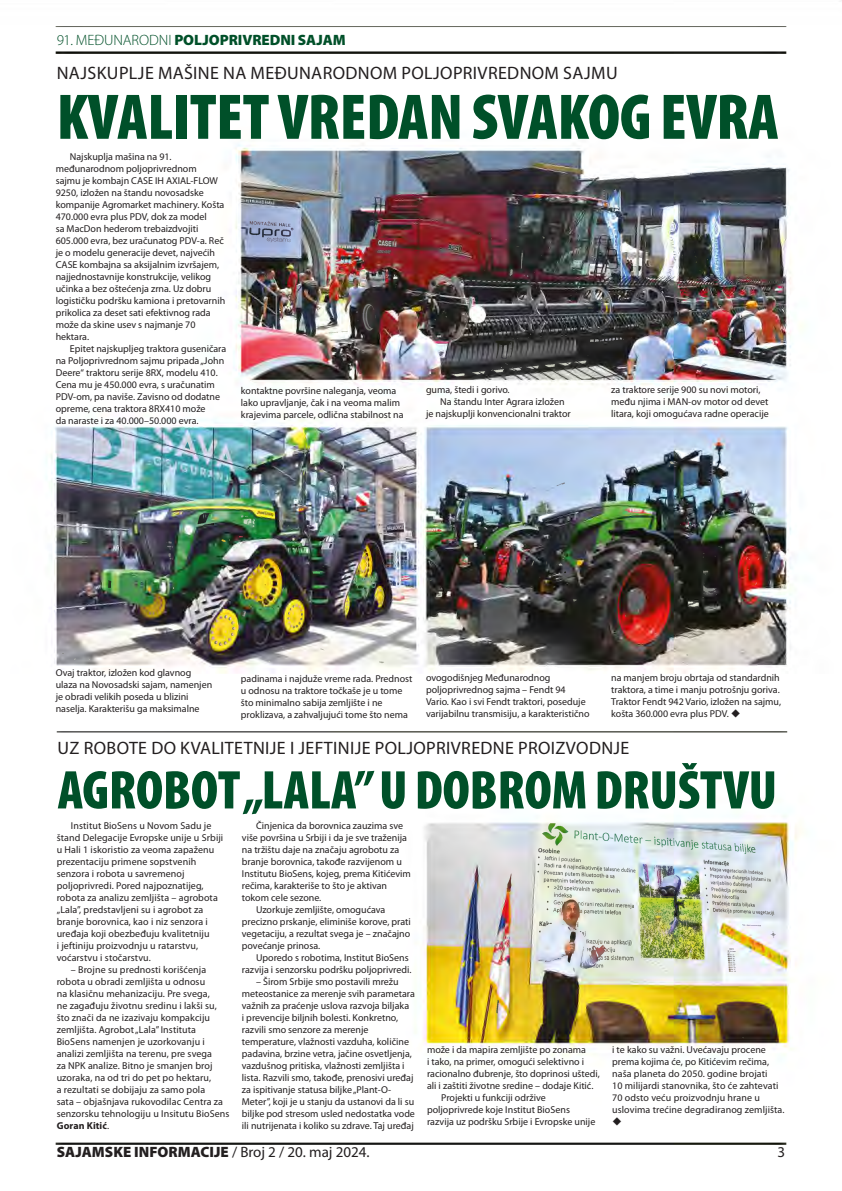
<style>
.page{position:relative;width:842px;height:1191px;background:#fff}
.page>*{position:absolute;margin:0;border:0;box-sizing:border-box;transform-origin:0 0}
.t1{font:900 condensed 65px "Myriad Pro";letter-spacing:-.005em;color:#005029}
.t2{font:900 condensed 55px "Myriad Pro";letter-spacing:-.005em;color:#005029}
.t3{font:18px "Myriad Pro";letter-spacing:.02em;color:#231f20}
.t4{font:900 15px "Myriad Pro";color:#231f20}
.t5{font:900 15px "Myriad Pro";letter-spacing:-.005em;color:#005029}
.t6{font:15px "Myriad Pro";color:#231f20}
.t7{font:10px/12px "Myriad Pro";color:#231f20}
.s1{font-weight:300}
.s2{font-weight:700}
.s3{font-weight:400}
</style>
<div class="page">
<img style="left:46px;top:0;width:796px;height:1145px">
<svg style="left:613px;top:1117px;width:8px;height:8px"></svg>
<h3 class="t5" style="left:57px;top:31px;width:291px"><span class="s1">91. MEĐUNARODNI</span> POLJOPRIVREDNI SAJAM</h3>
<h3 class="t3" style="left:57px;top:63px;width:562px">NAJSKUPLJE MAŠINE NA MEĐUNARODNOM POLJOPRIVREDNOM SAJMU</h3>
<h1 class="t1" style="left:57px;top:81px;width:723px">KVALITET VREDAN SVAKOG EVRA</h1>
<p class="t7" style="left:56px;top:150px;width:171px;text-indent:14px">Najskuplja mašina na 91. međunarodnom poljoprivrednom<br>sajmu je kombajn CASE IH AXIAL-FLOW 9250, izložen na štandu novosadske kompanije Agromarket machinery. Košta 470.000 evra plus PDV, dok za model<br>sa MacDon hederom trebaizdvojiti 605.000 evra, bez uračunatog PDV-a. Reč je o modelu generacije devet, najvećih CASE kombajna sa aksijalnim izvršajem, najjednostavnije konstrukcije, velikog učinka a bez oštećenja zrna. Uz dobru logističku podršku kamiona i pretovarnih prikolica za deset sati efektivnog rada može da skine usev s najmanje 70 hektara.</p>
<p class="t7" style="left:56px;top:342px;width:172px;text-indent:14px">Epitet najskupljeg traktora guseničara na Poljoprivrednom sajmu pripada „John Deere“ traktoru serije 8RX, modelu 410.<br>Cena mu je 450.000 evra, s uračunatim PDV-om, pa naviše. Zavisno od dodatne opreme, cena traktora 8RX410 može<br>da naraste i za 40.000–50.000 evra.</p>
<p class="t7" style="left:241px;top:384px;width:164px">kontaktne površine naleganja, veoma lako upravljanje, čak i na veoma malim krajevima parcele, odlična stabilnost na</p>
<p class="t7" style="left:426px;top:384px;width:85px">guma, štedi i gorivo.</p>
<p class="t7" style="left:440px;top:396px;width:126px">Na štandu Inter Agrara izložen</p>
<p class="t7" style="left:426px;top:408px;width:146px">je najskuplji konvencionalni traktor</p>
<p class="t7" style="left:611px;top:384px;width:159px">za traktore serije 900 su novi motori, među njima i MAN-ov motor od devet litara, koji omogućava radne operacije</p>
<p class="t7" style="left:56px;top:666px;width:158px">Ovaj traktor, izložen kod glavnog ulaza na Novosadski sajam, namenjen je obradi velikih poseda u blizini naselja. Karakterišu ga maksimalne</p>
<p class="t7" style="left:241px;top:672px;width:173px">padinama i najduže vreme rada. Prednost u odnosu na traktore točkaše je u tome što minimalno sabija zemljište i ne proklizava, a zahvaljujući tome što nema</p>
<p class="t7" style="left:426px;top:672px;width:165px">ovogodišnjeg Međunarodnog poljoprivrednog sajma – Fendt 94<br>Vario. Kao i svi Fendt traktori, poseduje varijabilnu transmisiju, a karakteristično</p>
<p class="t7" style="left:611px;top:672px;width:171px">na manjem broju obrtaja od standardnih traktora, a time i manju potrošnju goriva.<br>Traktor Fendt 942 Vario, izložen na sajmu, košta 360.000 evra plus PDV. ◆</p>
<h3 class="t3" style="left:58px;top:738px;width:573px">UZ ROBOTE DO KVALITETNIJE I JEFTINIJE POLJOPRIVREDNE PROIZVODNJE</h3>
<h2 class="t2" style="left:58px;top:759px;width:721px">AGROBOT „LALA” U DOBROM DRUŠTVU</h2>
<p class="t7" style="left:57px;top:820px;width:168px;text-indent:14px">Institut BioSens u Novom Sadu je štand Delegacije Evropske unije u Srbiji u Hali 1 iskoristio za veoma zapaženu prezentaciju primene sopstvenih senzora i robota u savremenoj poljoprivredi. Pored najpoznatijeg, robota za analizu zemljišta – agrobota „Lala”, predstavljeni su i agrobot za branje borovnica, kao i niz senzora i uređaja koji obezbeđuju kvalitetniju<br>i jeftiniju proizvodnju u ratarstvu, voćarstvu i stočarstvu.</p>
<p class="t7" style="left:57px;top:964px;width:174px;text-indent:14px">– Brojne su prednosti korišćenja robota u obradi zemljišta u odnosu<br>na klasičnu mehanizaciju. Pre svega,<br>ne zagađuju životnu sredinu i lakši su, što znači da ne izazivaju kompakciju zemljišta. Agrobot „Lala” Instituta BioSens namenjen je uzorkovanju i analizi zemljišta na terenu, pre svega<br>za NPK analize. Bitno je smanjen broj uzoraka, na od tri do pet po hektaru,<br>a rezultati se dobijaju za samo pola<br>sata – objašnjava rukovodilac Centra za senzorsku tehnologiju u Insitutu BioSens <span class="s2">Goran Kitić</span>.</p>
<p class="t7" style="left:256px;top:820px;width:149px">Činjenica da borovnica zauzima sve</p>
<p class="t7" style="left:242px;top:832px;width:167px">više površina u Srbiji i da je sve traženija</p>
<p class="t7" style="left:242px;top:844px;width:159px">na tržištu daje na značaju agrobotu za</p>
<p class="t7" style="left:242px;top:856px;width:162px">branje borovnica, takođe razvijenom u</p>
<p class="t7" style="left:242px;top:868px;width:171px">Institutu BioSens, kojeg, prema Kitićevim</p>
<p class="t7" style="left:242px;top:880px;width:147px">rečima, karakteriše to što je aktivan</p>
<p class="t7" style="left:242px;top:892px;width:81px">tokom cele sezone.</p>
<p class="t7" style="left:256px;top:904px;width:131px">Uzorkuje zemljište, omogućava</p>
<p class="t7" style="left:242px;top:916px;width:171px">precizno prskanje, eliminiše korove, prati</p>
<p class="t7" style="left:242px;top:928px;width:170px">vegetaciju, a rezultat svega je – značajno</p>
<p class="t7" style="left:242px;top:940px;width:80px">povećanje prinosa.</p>
<p class="t7" style="left:256px;top:952px;width:154px">Uporedo s robotima, Institut BioSens</p>
<p class="t7" style="left:242px;top:964px;width:171px">razvija i senzorsku podršku poljoprivredi.</p>
<p class="t7" style="left:242px;top:976px;width:175px;text-indent:14px">– Širom Srbije smo postavili mrežu meteostanice za merenje svih parametara važnih za praćenje uslova razvoja biljaka<br>i prevencije biljnih bolesti. Konkretno, razvili smo senzore za merenje temperature, vlažnosti vazduha, količine padavina, brzine vetra, jačine osvetljenja, vazdušnog pritiska, vlažnosti zemljišta i lista. Razvili smo, takođe, prenosivi uređaj za ispitivanje statusa biljke „Plant-O-Meter”, koji je u stanju da ustanovi da li su biljke pod stresom usled nedostatka vode ili nutrijenata i koliko su zdrave. Taj uređaj</p>
<p class="t7" style="left:427px;top:1044px;width:161px">može i da mapira zemljište po zonama</p>
<p class="t7" style="left:427px;top:1056px;width:159px">i tako, na primer, omogući selektivno i</p>
<p class="t7" style="left:427px;top:1068px;width:174px">racionalno đubrenje, što doprinosi uštedi,</p>
<p class="t7" style="left:427px;top:1080px;width:168px">ali i zaštiti životne sredine – dodaje Kitić.</p>
<p class="t7" style="left:441px;top:1092px;width:106px">Projekti u funkciji održive</p>
<p class="t7" style="left:427px;top:1104px;width:144px">poljoprivrede koje Institut BioSens</p>
<p class="t7" style="left:427px;top:1116px;width:170px">razvija uz podršku Srbije i Evropske unije</p>
<p class="t7" style="left:612px;top:1044px;width:174px">i te kako su važni. Uvećavaju procene prema kojima će, po Kitićevim rečima, naša planeta do 2050. godine brojati<br>10 milijardi stanovnika, što će zahtevati 70 odsto veću proizvodnju hrane u uslovima trećine degradiranog zemljišta.</p>
<h3 class="t4" style="left:57px;top:1143px;width:314px">SAJAMSKE INFORMACIJE <span class="s3">/ Broj 2 / 20. maj 2024.</span></h3>
<h3 class="t6" style="left:778px;top:1143px;width:9px">3</h3>
</div>
